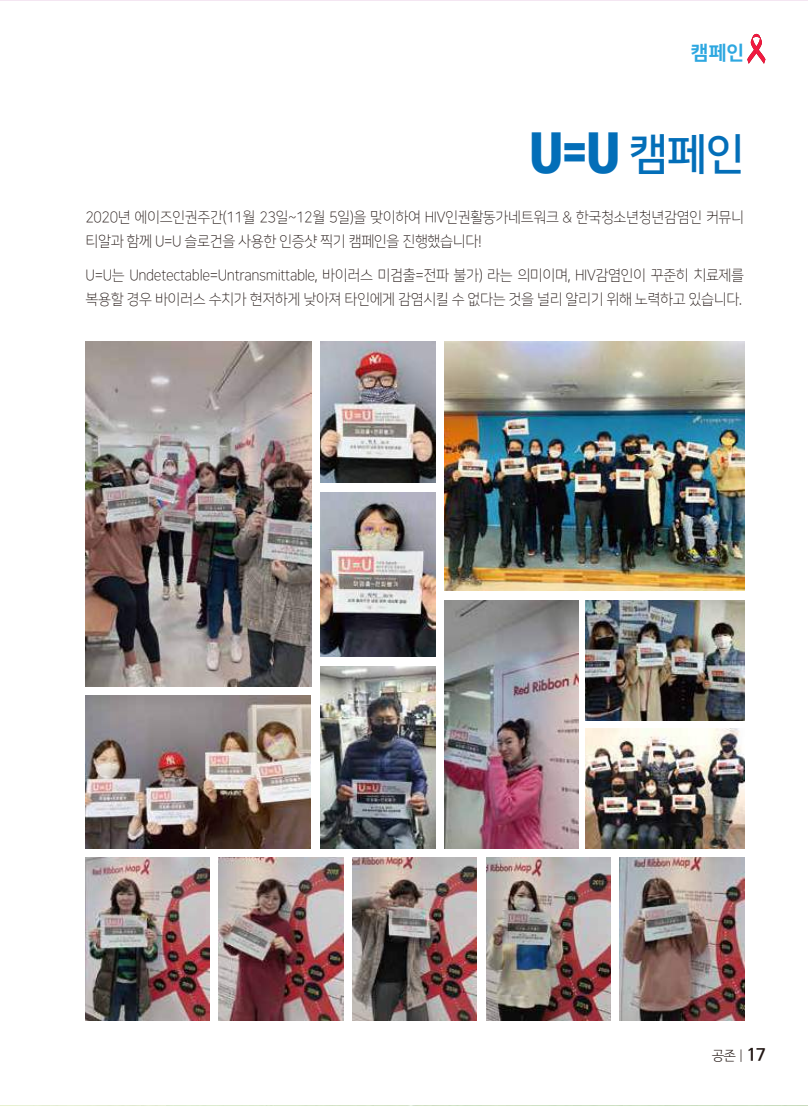
<style>
.page{position:relative;width:808px;height:1106px;background:#fff}
.page>*{position:absolute;margin:0;border:0;box-sizing:border-box;transform-origin:0 0}
.t1{font:49.35px "Korean SWGI4 R";color:#036eb8}
.t2{font:19.5px "Nanum Square EB";color:#2da7e0}
.t3{font:15px/24px "Nanum Square L";letter-spacing:-.025em;color:#221714;scale:.95 1}
.t4{font:300 13.5px "Nanum Barun Gothic";color:#221714}
.s1{font-family:"Nanum Square B";font-size:43.35px}
.s2{font-weight:700;font-size:16.5px}
</style>
<div class="page">
<hr style="left:0;top:0;width:808px;height:1px;background:#920683">
<img style="left:85px;top:342px;width:226px;height:344px">
<img style="left:444px;top:601px;width:134px;height:247px">
<img style="left:444px;top:342px;width:300px;height:249px">
<img style="left:320px;top:342px;width:115px;height:140px">
<img style="left:320px;top:492px;width:115px;height:164px">
<img style="left:219px;top:857px;width:124px;height:163px">
<img style="left:352px;top:857px;width:125px;height:163px">
<img style="left:620px;top:857px;width:124px;height:163px">
<img style="left:85px;top:695px;width:226px;height:153px">
<img style="left:486px;top:857px;width:124px;height:163px">
<img style="left:85px;top:857px;width:124px;height:163px">
<img style="left:320px;top:666px;width:115px;height:182px">
<img style="left:585px;top:601px;width:159px;height:119px">
<img style="left:585px;top:728px;width:159px;height:120px">
<svg style="left:747px;top:33px;width:18px;height:31px"></svg>
<h2 class="t2" style="left:691px;top:42px;width:55px">캠페인</h2>
<h1 class="t1" style="left:529px;top:127px;width:217px">U=U <span class="s1">캠페인</span></h1>
<p class="t3" style="left:86px;top:205px;width:695px">2020년 에이즈인권주간(11월 23일~12월 5일)을 맞이하여 HIV인권활동가네트워크 &amp; 한국청소년청년감염인 커뮤니 티알과 함께 U=U 슬로건을 사용한 인증샷 찍기 캠페인을 진행했습니다!</p>
<p class="t3" style="left:86px;top:264px;width:695px">U=U는 Undetectable=Untransmittable, 바이러스 미검출=전파 불가) 라는 의미이며, HIV감염인이 꾸준히 치료제를 복용할 경우 바이러스 수치가 현저하게 낮아져 타인에게 감염시킬 수 없다는 것을 널리 알리기 위해 노력하고 있습니다.</p>
<p class="t4" style="left:712px;top:1048px;width:55px">공존 | <span class="s2">17</span></p>
</div>
